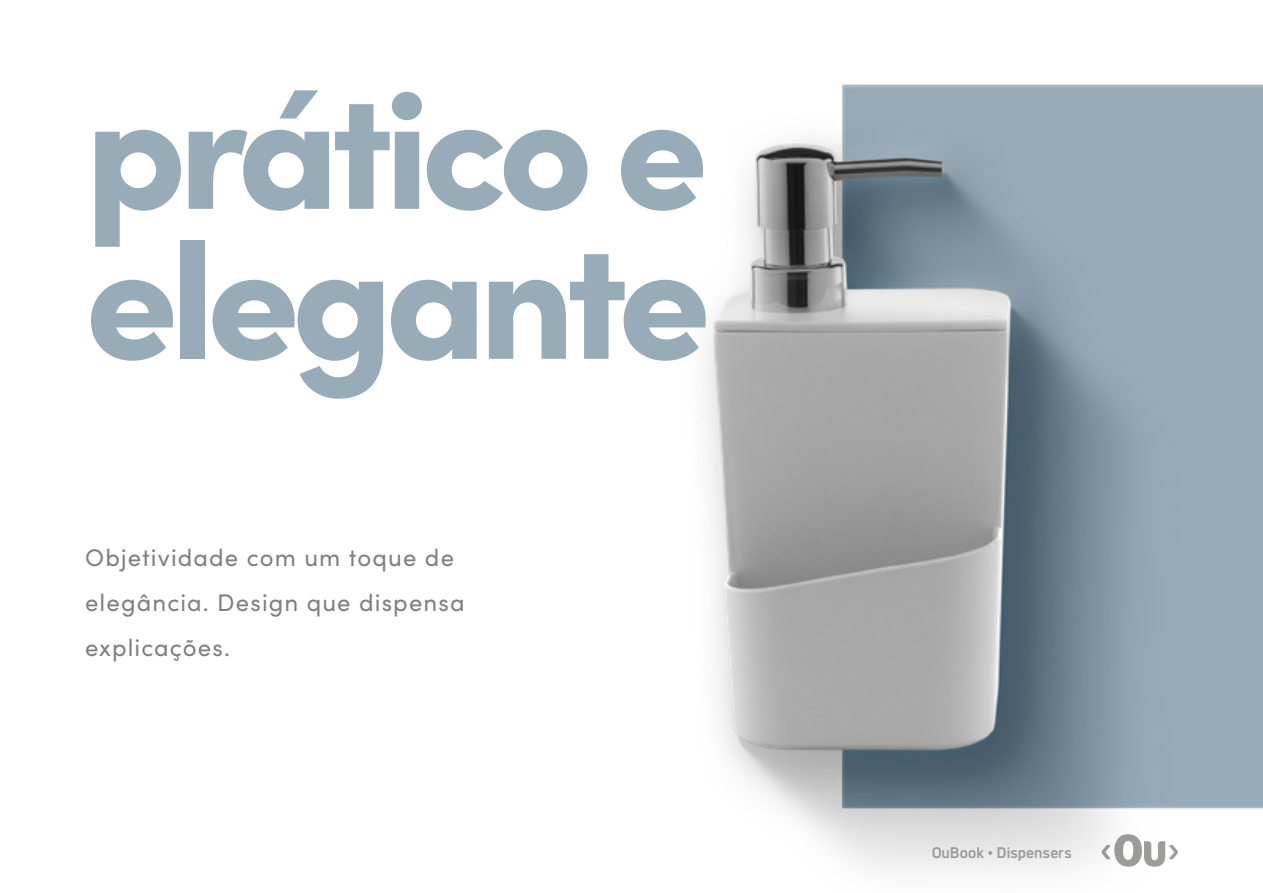
<style>
.page{position:relative;width:1263px;height:893px;background:#fff}
.page>*{position:absolute;margin:0;border:0;box-sizing:border-box;transform-origin:0 0}
.t1{font:900 165px/150px "Sofia Pro";letter-spacing:-.05em;color:#97abb8}
.t2{font:24px/45px "Sofia Pro";letter-spacing:.045em;color:#808080}
.t3{font:700 15px "Uni Neue";letter-spacing:.01em;color:#9d9d9c}
</style>
<div class="page">
<img style="left:705px;top:84px;width:558px;height:789px">
<h1 class="t1" style="left:85px;top:61px;width:627px">prático e elegante</h1>
<p class="t2" style="left:85px;top:534px;width:381px">Objetividade com um toque de elegância. Design que dispensa explicações.</p>
<p class="t3" style="left:931px;top:843px;width:142px">OuBook • Dispensers</p>
</div>
